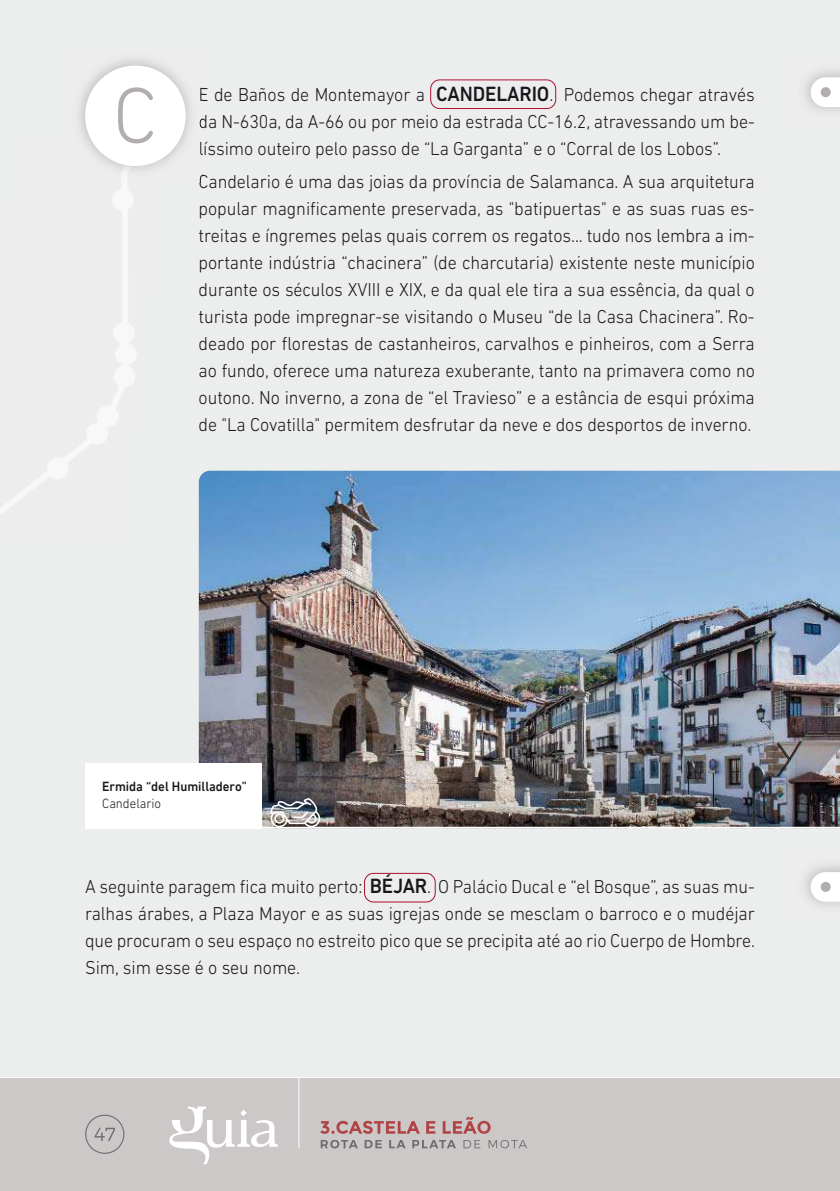
<style>
.page{position:relative;width:840px;height:1191px;background:#fff}
.page>*{position:absolute;margin:0;border:0;box-sizing:border-box;transform-origin:0 0}
.t1{font:300 80px "DIN Next Rounded LT Pro";color:#b1aead}
.t2{font:300 19px/27px "DIN Next LT Pro";letter-spacing:-.005em;color:#1a171c;text-align:justify;scale:.95 1}
.t3{font:500 13.6px "DIN Next LT Pro";color:#1a171c;scale:.95 1}
.t4{font:300 13.6px "DIN Next LT Pro";color:#1a171c;scale:.95 1}
.s1{font-weight:500;font-size:21px}
</style>
<div class="page">
<div style="left:0;top:0;width:839px;height:1191px;background:#eceded"></div>
<div style="left:0;top:1077px;width:839px;height:114px;background:#cbc8c7"></div>
<svg style="left:85px;top:1114px;width:39px;height:39px"></svg>
<hr style="left:298px;top:1077px;width:1px;height:71px;background:#fff">
<svg style="left:169px;top:1106px;width:109px;height:58px"></svg>
<svg style="left:320px;top:1117px;width:170px;height:16px"></svg>
<svg style="left:320px;top:1140px;width:135px;height:8px"></svg>
<svg style="left:463px;top:1140px;width:63px;height:8px"></svg>
<hr style="left:0;top:1077px;width:839px;height:1px;background:#fff">
<div style="left:430px;top:79px;width:126px;height:30px;border:2px solid #ab0f2f;border-radius:10px"></div>
<div style="left:364px;top:873px;width:71px;height:29px;border:2px solid #ab0f2f;border-radius:10px"></div>
<img style="left:0;top:183px;width:136px;height:331px">
<img style="left:79px;top:59px;width:123px;height:124px">
<svg style="left:200px;top:88px;width:2px;height:13px"></svg>
<svg style="left:200px;top:117px;width:2px;height:12px"></svg>
<svg style="left:200px;top:141px;width:2px;height:14px"></svg>
<svg style="left:200px;top:174px;width:2px;height:9px"></svg>
<img style="left:79px;top:141px;width:85px;height:42px">
<div style="left:85px;top:66px;width:101px;height:100px;background:#fff;border-radius:50%"></div>
<img style="left:199px;top:471px;width:640px;height:355px">
<svg style="left:270px;top:798px;width:50px;height:28px"></svg>
<div style="left:85px;top:763px;width:176px;height:65px;background:#fff"></div>
<hr style="left:85px;top:826px;width:754px;height:2px;background:#fff">
<svg style="left:810px;top:872px;width:29px;height:29px"></svg>
<svg style="left:810px;top:77px;width:29px;height:30px"></svg>
<h1 class="t1" style="left:113px;top:88px;width:46px">C</h1>
<p class="t2" style="left:198px;top:83px;width:586px">E de Baños de Montemayor a <span class="s1">CANDELARIO</span>. Podemos chegar através da N-630a, da A-66 ou por meio da estrada CC-16.2, atravessando um be&shy;líssimo outeiro pelo passo de “La Garganta” e o “Corral de los Lobos”.</p>
<p class="t2" style="left:198px;top:169px;width:586px">Candelario é uma das joias da província de Salamanca. A sua arquitetura popular magnificamente preservada, as "batipuertas" e as suas ruas es&shy;treitas e íngremes pelas quais correm os regatos... tudo nos lembra a im&shy;portante indústria “chacinera” (de charcutaria) existente neste município durante os séculos XVIII e XIX, e da qual ele tira a sua essência, da qual o turista pode impregnar-se visitando o Museu “de la Casa Chacinera”. Ro&shy;deado por florestas de castanheiros, carvalhos e pinheiros, com a Serra ao fundo, oferece uma natureza exuberante, tanto na primavera como no outono. No inverno, a zona de “el Travieso” e a estância de esqui próxima de "La Covatilla" permitem desfrutar da neve e dos desportos de inverno.</p>
<p class="t3" style="left:102px;top:782px;width:154px">Ermida “del Humilladero”</p>
<p class="t4" style="left:102px;top:798px;width:64px">Candelario</p>
<p class="t2" style="left:85px;top:875px;width:706px">A seguinte paragem fica muito perto: <span class="s1">BÉJAR</span>. O Palácio Ducal e “el Bosque”, as suas mu&shy;ralhas árabes, a Plaza Mayor e as suas igrejas onde se mesclam o barroco e o mudéjar que procuram o seu espaço no estreito pico que se precipita até ao rio Cuerpo de Hombre.<br>Sim, sim esse é o seu nome.</p>
</div>
